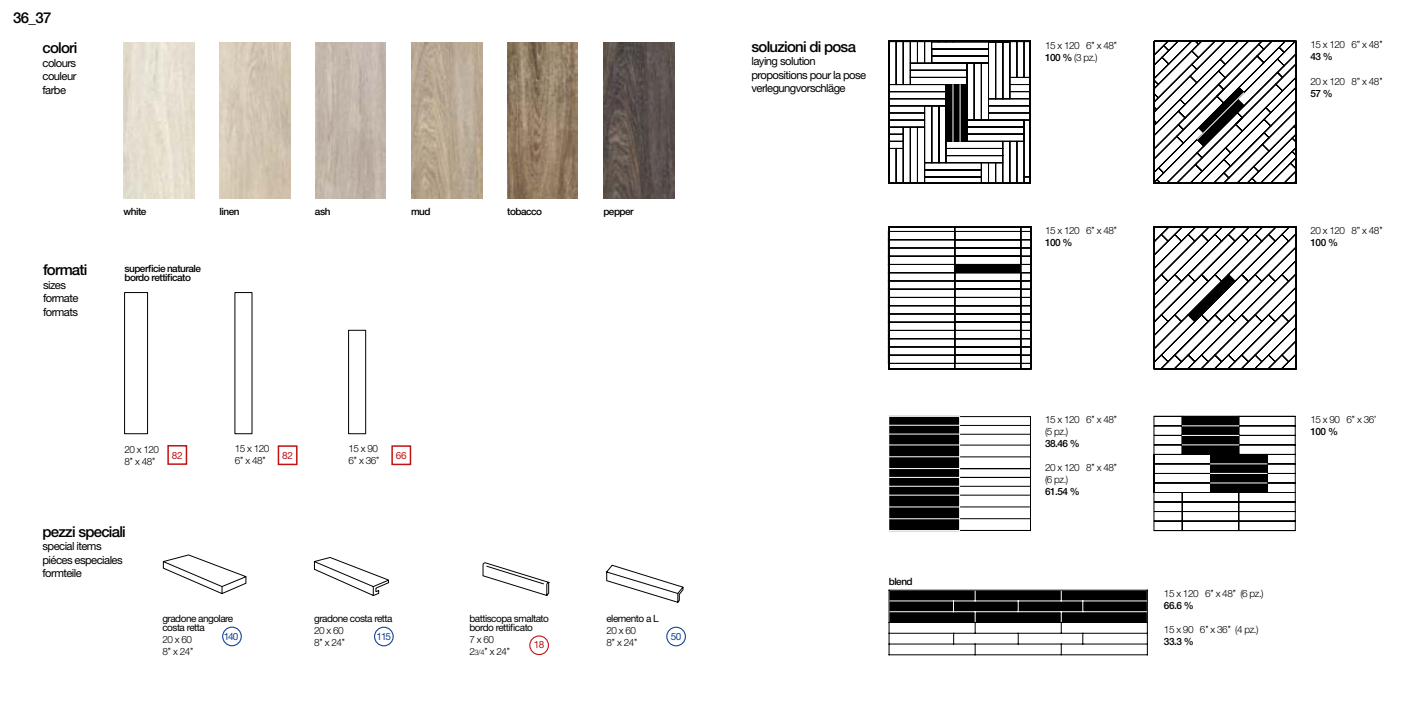
<style>
.page{position:relative;width:1418px;height:709px;background:#fff}
.page>*{position:absolute;margin:0;border:0;box-sizing:border-box;transform-origin:0 0}
.t1{font:500 15px/29.8px "Helvetica Neue LT Std";letter-spacing:-.05em;color:#000}
.t2{font:11.25px/13.5px "Helvetica Neue LT Std";letter-spacing:-.05em;color:#000}
.t3{font:300 10px/12px "Helvetica Neue LT Std";letter-spacing:-.05em;color:#000}
.t4{font:500 10px/8.8px "Helvetica Neue LT Std";letter-spacing:-.05em;color:#000}
.t5{font:10px/8.8px "Helvetica Neue LT Std";letter-spacing:-.05em;color:#000}
.t6{font:10px "Helvetica Neue LT Std";letter-spacing:-.05em;color:#c21213}
.t7{font:10px "Helvetica Neue LT Std";letter-spacing:-.1em;color:#134395}
.s1{font-size:7.5px}
.s2{font-weight:500}
</style>
<div class="page">
<img style="left:315px;top:43px;width:70px;height:155px">
<img style="left:219px;top:43px;width:71px;height:155px">
<img style="left:411px;top:43px;width:71px;height:155px">
<img style="left:603px;top:43px;width:71px;height:155px">
<img style="left:507px;top:43px;width:70px;height:155px">
<img style="left:124px;top:43px;width:70px;height:155px">
<div style="left:167px;top:445px;width:20px;height:20px;border:2px solid #c21213"></div>
<div style="left:278px;top:445px;width:19px;height:20px;border:2px solid #c21213"></div>
<div style="left:124px;top:292px;width:24px;height:142px;border:1px solid #000"></div>
<div style="left:222px;top:626px;width:20px;height:20px;border:1px solid #134395;border-radius:50%"></div>
<svg style="left:606px;top:564px;width:77px;height:39px"></svg>
<div style="left:666px;top:626px;width:20px;height:20px;border:1px solid #134395;border-radius:50%"></div>
<div style="left:374px;top:626px;width:20px;height:20px;border:1px solid #134395;border-radius:50%"></div>
<svg style="left:482px;top:562px;width:69px;height:34px"></svg>
<div style="left:529px;top:635px;width:20px;height:20px;border:1px solid #c21213;border-radius:50%"></div>
<div style="left:391px;top:445px;width:20px;height:20px;border:2px solid #c21213"></div>
<div style="left:348px;top:330px;width:18px;height:104px;border:1px solid #000"></div>
<svg style="left:162px;top:554px;width:85px;height:40px"></svg>
<svg style="left:313px;top:557px;width:76px;height:39px"></svg>
<svg style="left:960px;top:416px;width:71px;height:115px"></svg>
<div style="left:888px;top:416px;width:71px;height:115px;background:#000"></div>
<hr style="left:887px;top:530px;width:72px;height:1px;background:#fff">
<hr style="left:887px;top:518px;width:72px;height:1px;background:#fff">
<hr style="left:887px;top:506px;width:72px;height:1px;background:#fff">
<hr style="left:887px;top:495px;width:72px;height:1px;background:#fff">
<hr style="left:887px;top:486px;width:72px;height:1px;background:#fff">
<hr style="left:887px;top:477px;width:72px;height:1px;background:#fff">
<hr style="left:887px;top:468px;width:72px;height:1px;background:#fff">
<hr style="left:887px;top:456px;width:72px;height:1px;background:#fff">
<hr style="left:887px;top:444px;width:72px;height:1px;background:#fff">
<hr style="left:887px;top:425px;width:72px;height:1px;background:#fff">
<hr style="left:887px;top:434px;width:72px;height:1px;background:#fff">
<hr style="left:887px;top:416px;width:72px;height:1px;background:#fff">
<hr style="left:888px;top:416px;width:1px;height:115px;background:#fff">
<svg style="left:1153px;top:416px;width:143px;height:115px"></svg>
<div style="left:1182px;top:416px;width:56px;height:38px;background:#000"></div>
<div style="left:1210px;top:454px;width:56px;height:38px;background:#000"></div>
<hr style="left:1181px;top:425px;width:58px;height:1px;background:#fff">
<hr style="left:1181px;top:435px;width:58px;height:1px;background:#fff">
<hr style="left:1181px;top:444px;width:58px;height:1px;background:#fff">
<hr style="left:1210px;top:463px;width:57px;height:1px;background:#fff">
<hr style="left:1210px;top:473px;width:57px;height:1px;background:#fff">
<hr style="left:1210px;top:482px;width:57px;height:1px;background:#fff">
<svg style="left:1153px;top:226px;width:143px;height:143px"></svg>
<div style="left:1154px;top:227px;width:141px;height:142px;border:1px solid #000"></div>
<svg style="left:890px;top:43px;width:138px;height:138px"></svg>
<hr style="left:952px;top:84px;width:1px;height:58px;background:#fff">
<hr style="left:959px;top:84px;width:1px;height:58px;background:#fff">
<div style="left:888px;top:41px;width:142px;height:142px;border:1px solid #000"></div>
<svg style="left:1153px;top:41px;width:143px;height:143px"></svg>
<div style="left:1154px;top:41px;width:141px;height:142px;border:1px solid #000"></div>
<svg style="left:890px;top:229px;width:139px;height:138px"></svg>
<div style="left:888px;top:227px;width:143px;height:142px;border:1px solid #000"></div>
<hr style="left:1147px;top:590px;width:1px;height:65px;background:#000">
<svg style="left:888px;top:589px;width:259px;height:66px"></svg>
<h1 class="t1" style="left:43px;top:3px;width:36px;text-indent:-29px">36_37 colori</h1>
<p class="t2" style="left:43px;top:56px;width:35px;text-align:justify">colours couleur farbe</p>
<h1 class="t1" style="left:43px;top:255px;width:46px">formati</h1>
<p class="t2" style="left:43px;top:278px;width:37px">sizes formate formats</p>
<p class="t4" style="left:124px;top:207px;width:24px">white</p>
<p class="t4" style="left:220px;top:207px;width:21px">linen</p>
<p class="t4" style="left:315px;top:207px;width:17px">ash</p>
<p class="t4" style="left:411px;top:207px;width:21px">mud</p>
<p class="t4" style="left:507px;top:207px;width:36px">tobacco</p>
<p class="t4" style="left:603px;top:207px;width:32px">pepper</p>
<p class="t4" style="left:124px;top:264px;width:78px">superficie naturale bordo rettificato</p>
<p class="t3" style="left:124px;top:443px;width:36px">20 x 120<br>8’’ x 48’’</p>
<p class="t3" style="left:235px;top:442px;width:36px">15 x 120<br>6’’ x 48’’</p>
<p class="t6" style="left:172px;top:449px;width:12px">82</p>
<p class="t6" style="left:282px;top:449px;width:12px">82</p>
<p class="t3" style="left:348px;top:442px;width:33px">15 x 90<br>6’’ x 36’’</p>
<p class="t6" style="left:396px;top:449px;width:12px">66</p>
<h1 class="t1" style="left:43px;top:516px;width:85px">pezzi speciali</h1>
<p class="t2" style="left:43px;top:539px;width:82px">special items piéces especiales formteile</p>
<p class="t5" style="left:162px;top:614px;width:72px">gradone angolare costa retta</p>
<p class="t3" style="left:162px;top:633px;width:33px">20 x 60<br>8’’ x 24’’</p>
<p class="t7" style="left:670px;top:630px;width:12px">50</p>
<p class="t5" style="left:469px;top:614px;width:81px">battiscopa smaltato bordo rettificato</p>
<p class="t3" style="left:469px;top:633px;width:43px">7 x 60<br>2<span class="s1">3/4</span>’’ x 24’’</p>
<p class="t6" style="left:534px;top:639px;width:12px">18</p>
<p class="t5" style="left:314px;top:614px;width:80px">gradone costa retta</p>
<p class="t3" style="left:314px;top:624px;width:33px">20 x 60<br>8’’ x 24’’</p>
<p class="t7" style="left:376px;top:630px;width:16px">115</p>
<p class="t5" style="left:606px;top:614px;width:54px">elemento a L</p>
<p class="t3" style="left:606px;top:624px;width:33px">20 x 60<br>8’’ x 24’’</p>
<p class="t7" style="left:224px;top:630px;width:16px">140</p>
<h1 class="t1" style="left:751px;top:32px;width:106px">soluzioni di posa</h1>
<p class="t2" style="left:751px;top:55px;width:116px">laying solution propositions pour la pose verlegungvorschläge</p>
<p class="t4" style="left:888px;top:576px;width:25px">blend</p>
<p class="t3" style="left:1045px;top:39px;width:74px">15 x 120 6’’ x 48’’<br><span class="s2">100 %</span> (3 pz.)</p>
<p class="t3" style="left:1310px;top:39px;width:74px">15 x 120 6’’ x 48’’</p>
<p class="t4" style="left:1310px;top:52px;width:24px">43 %</p>
<p class="t3" style="left:1310px;top:75px;width:74px">20 x 120 8’’ x 48’’</p>
<p class="t4" style="left:1310px;top:88px;width:24px">57 %</p>
<p class="t3" style="left:1045px;top:224px;width:74px">15 x 120 6’’ x 48’’</p>
<p class="t4" style="left:1045px;top:238px;width:29px">100 %</p>
<p class="t3" style="left:1310px;top:224px;width:74px">20 x 120 8’’ x 48’’</p>
<p class="t4" style="left:1310px;top:238px;width:29px">100 %</p>
<p class="t3" style="left:1045px;top:413px;width:74px">15 x 120 6’’ x 48’’ (5 pz.)</p>
<p class="t4" style="left:1045px;top:439px;width:36px">38.46 %</p>
<p class="t3" style="left:1045px;top:461px;width:74px">20 x 120 8’’ x 48’’ (6 pz.)</p>
<p class="t4" style="left:1045px;top:487px;width:36px">61.54 %</p>
<p class="t3" style="left:1163px;top:587px;width:101px">15 x 120 6’’ x 48’’ (6 pz.)</p>
<p class="t4" style="left:1163px;top:601px;width:31px">66.6 %</p>
<p class="t3" style="left:1163px;top:623px;width:96px">15 x 90 6’’ x 36’’ (4 pz.)</p>
<p class="t4" style="left:1163px;top:637px;width:31px">33.3 %</p>
<p class="t3" style="left:1310px;top:413px;width:68px">15 x 90 6’’ x 36’</p>
<p class="t4" style="left:1310px;top:427px;width:29px">100 %</p>
</div>
